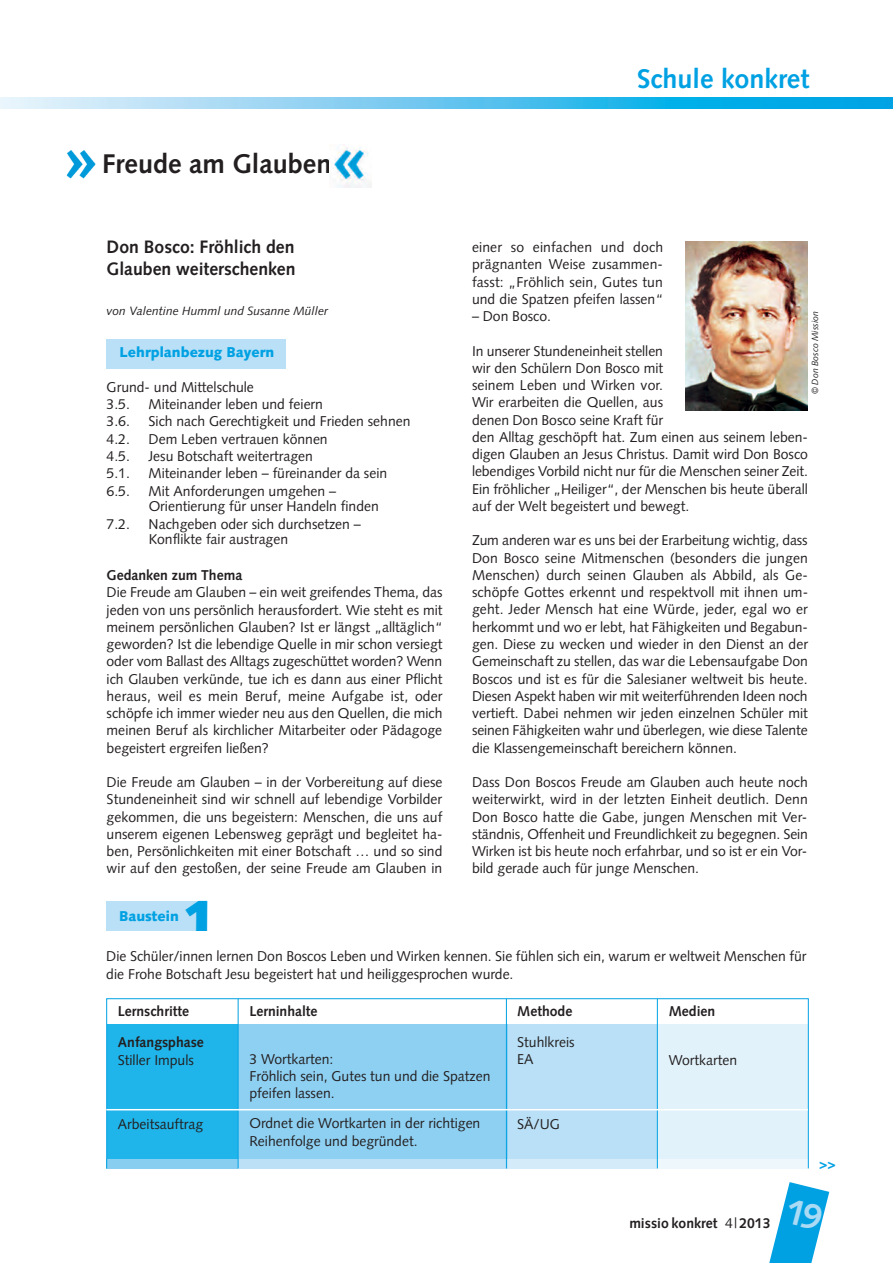
<style>
.page{position:relative;width:893px;height:1263px;background:#fff}
.page>*{position:absolute;margin:0;border:0;box-sizing:border-box;transform-origin:0 0}
.t1{font:900 43.5px "Syntax";color:#00a1e3}
.t2{font:700 27px "Syntax";color:#231f20}
.t3{font:700 27px "Syntax";color:#00a1e3}
.t4{font:700 18px/21.8px "Syntax";color:#231f20}
.t5{font:14.25px/17.2px "Syntax";color:#231f20}
.t6{font:700 14.25px "Syntax";color:#231f20}
.t7{font:900 14.25px "Syntax";color:#00a1e3}
.t8{font:italic 12px "Syntax";color:#231f20}
.t9{font:italic 9px "Syntax";color:#231f20}
.s1{font-weight:400}
</style>
<div class="page">
<div style="left:106px;top:339px;width:180px;height:30px;background:#b9e0f6"></div>
<svg style="left:0;top:98px;width:893px;height:10px"></svg>
<img style="left:66px;top:150px;width:30px;height:29px">
<img style="left:332px;top:147px;width:40px;height:40px">
<div style="left:106px;top:901px;width:101px;height:30px;background:#b9e0f6"></div>
<div style="left:107px;top:1024px;width:131px;height:144px;background:#1fb5ea"></div>
<div style="left:506px;top:1024px;width:151px;height:144px;background:#b9e0f6"></div>
<div style="left:657px;top:1024px;width:151px;height:144px;background:#e1f2fb"></div>
<div style="left:238px;top:1024px;width:270px;height:144px;background:#8ed0f2"></div>
<div style="left:107px;top:1159px;width:131px;height:9px;background:#88cef1"></div>
<div style="left:508px;top:1159px;width:149px;height:9px;background:#d4ecf9"></div>
<div style="left:657px;top:1159px;width:151px;height:9px;background:#edf7fc"></div>
<div style="left:238px;top:1159px;width:270px;height:9px;background:#bce1f7"></div>
<hr style="left:506px;top:999px;width:1px;height:169px;background:#00a1e3">
<hr style="left:238px;top:999px;width:1px;height:169px;background:#00a1e3">
<hr style="left:657px;top:999px;width:1px;height:169px;background:#00a1e3">
<div style="left:106px;top:998px;width:703px;height:171px;border:1px solid #00a1e3"></div>
<hr style="left:106px;top:1109px;width:702px;height:1px;background:#fff">
<img style="left:686px;top:241px;width:122px;height:169px">
<svg style="left:769px;top:1182px;width:60px;height:81px"></svg>
<h2 class="t2" style="left:102px;top:153px;width:231px">Freude am Glauben</h2>
<p class="t4" style="left:107px;top:238px;width:190px">Don Bosco: Fröhlich den<br>Glauben weiterschenken</p>
<p class="t8" style="left:107px;top:306px;width:223px">von Valentine Humml und Susanne Müller</p>
<p class="t7" style="left:119px;top:347px;width:156px">Lehrplanbezug Bayern</p>
<p class="t5" style="left:107px;top:380px;width:149px">Grund- und Mittelschule<br>3.5.</p>
<p class="t5" style="left:149px;top:397px;width:176px">Miteinander leben und feiern</p>
<p class="t5" style="left:107px;top:414px;width:25px">3.6.</p>
<p class="t5" style="left:149px;top:414px;width:263px">Sich nach Gerechtigkeit und Frieden sehnen</p>
<p class="t5" style="left:107px;top:431px;width:25px">4.2.</p>
<p class="t5" style="left:149px;top:431px;width:181px">Dem Leben vertrauen können</p>
<p class="t5" style="left:107px;top:449px;width:25px">4.5.</p>
<p class="t5" style="left:149px;top:449px;width:166px">Jesu Botschaft weitertragen</p>
<p class="t5" style="left:107px;top:466px;width:25px">5.1.</p>
<p class="t5" style="left:149px;top:466px;width:240px">Miteinander leben – füreinander da sein</p>
<p class="t5" style="left:107px;top:483px;width:25px">6.5.</p>
<p class="t5" style="left:149px;top:484px;width:232px;line-height:15.8px">Mit Anforderungen umgehen –<br>Orientierung für unser Handeln finden</p>
<p class="t5" style="left:107px;top:516px;width:25px">7.2.</p>
<p class="t5" style="left:149px;top:517px;width:214px;line-height:15.8px">Nachgeben oder sich durchsetzen –<br>Konflikte fair austragen</p>
<p class="t6" style="left:107px;top:569px;width:137px">Gedanken zum Thema</p>
<p class="t5" style="left:107px;top:585px;width:337px;text-align:justify">Die Freude am Glauben – ein weit greifendes Thema, das jeden von uns persönlich herausfordert. Wie steht es mit meinem persönlichen Glauben? Ist er längst „alltäglich“ geworden? Ist die lebendige Quelle in mir schon versiegt oder vom Ballast des Alltags zugeschüttet worden? Wenn ich Glauben verkünde, tue ich es dann aus einer Pflicht heraus, weil es mein Beruf, meine Aufgabe ist, oder schöpfe ich immer wieder neu aus den Quellen, die mich meinen Beruf als kirchlicher Mitarbeiter oder Pädagoge begeistert ergreifen ließen?</p>
<p class="t5" style="left:107px;top:775px;width:337px;text-align:justify">Die Freude am Glauben – in der Vorbereitung auf diese Stundeneinheit sind wir schnell auf lebendige Vorbilder gekommen, die uns begeistern: Menschen, die uns auf unserem eigenen Lebensweg geprägt und begleitet ha&shy;ben, Persönlichkeiten mit einer Botschaft … und so sind wir auf den gestoßen, der seine Freude am Glauben in</p>
<p class="t7" style="left:119px;top:910px;width:61px">Baustein</p>
<h1 class="t1" style="left:184px;top:897px;width:31px">1</h1>
<h2 class="t3" style="left:637px;top:68px;width:174px">Schule konkret</h2>
<p class="t5" style="left:472px;top:240px;width:193px;text-align:justify">einer so einfachen und doch prägnanten Weise zusammen&shy;fasst: „Fröhlich sein, Gutes tun und die Spatzen pfeifen lassen“</p>
<p class="t5" style="left:472px;top:309px;width:81px">– Don Bosco.</p>
<p class="t5" style="left:472px;top:343px;width:337px">In unserer Stundeneinheit stellen<br>wir den Schülern Don Bosco mit<br>seinem Leben und Wirken vor.<br>Wir erarbeiten die Quellen, aus<br>denen Don Bosco seine Kraft für<br>den Alltag geschöpft hat. Zum einen aus seinem leben&shy;digen Glauben an Jesus Christus. Damit wird Don Bosco lebendiges Vorbild nicht nur für die Menschen seiner Zeit.<br>Ein fröhlicher „Heiliger“, der Menschen bis heute überall auf der Welt begeistert und bewegt.</p>
<p class="t5" style="left:472px;top:533px;width:338px;text-align:justify">Zum anderen war es uns bei der Erarbeitung wichtig, dass Don Bosco seine Mitmenschen (besonders die jungen Menschen) durch seinen Glauben als Abbild, als Ge&shy;schöpfe Gottes erkennt und respektvoll mit ihnen um&shy;geht. Jeder Mensch hat eine Würde, jeder, egal wo er herkommt und wo er lebt, hat Fähigkeiten und Begabun&shy;gen. Diese zu wecken und wieder in den Dienst an der Gemeinschaft zu stellen, das war die Lebensaufgabe Don Boscos und ist es für die Salesianer weltweit bis heute.<br>Diesen Aspekt haben wir mit weiterführenden Ideen noch vertieft. Dabei nehmen wir jeden einzelnen Schüler mit seinen Fähigkeiten wahr und überlegen, wie diese Talente die Klassengemeinschaft bereichern können.</p>
<p class="t5" style="left:472px;top:775px;width:337px;text-align:justify">Dass Don Boscos Freude am Glauben auch heute noch weiterwirkt, wird in der letzten Einheit deutlich. Denn Don Bosco hatte die Gabe, jungen Menschen mit Ver&shy;ständnis, Offenheit und Freundlichkeit zu begegnen. Sein Wirken ist bis heute noch erfahrbar, und so ist er ein Vor&shy;bild gerade auch für junge Menschen.</p>
<p class="t9" style="left:811px;top:394px;width:84px;rotate:-90deg">© Don Bosco Mission</p>
<p class="t5" style="left:106px;top:949px;width:702px">Die Schüler/innen lernen Don Boscos Leben und Wirken kennen. Sie fühlen sich ein, warum er weltweit Menschen für die Frohe Botschaft Jesu begeistert hat und heiliggesprochen wurde.</p>
<p class="t6" style="left:118px;top:1005px;width:73px">Lernschritte</p>
<p class="t6" style="left:517px;top:1005px;width:57px">Methode</p>
<p class="t6" style="left:669px;top:1005px;width:48px">Medien</p>
<p class="t6" style="left:118px;top:1036px;width:87px">Anfangsphase</p>
<p class="t5" style="left:118px;top:1052px;width:77px">Stiller Impuls</p>
<p class="t6" style="left:249px;top:1005px;width:70px">Lerninhalte</p>
<p class="t5" style="left:249px;top:1051px;width:243px">3 Wortkarten:<br>Fröhlich sein, Gutes tun und die Spatzen pfeifen lassen.</p>
<p class="t5" style="left:249px;top:1116px;width:233px">Ordnet die Wortkarten in der richtigen<br>Reihenfolge und begründet.</p>
<p class="t5" style="left:517px;top:1035px;width:59px">Stuhlkreis<br>EA</p>
<p class="t5" style="left:669px;top:1053px;width:70px">Wortkarten</p>
<p class="t5" style="left:517px;top:1116px;width:44px">SÄ/UG</p>
<p class="t5" style="left:118px;top:1116px;width:87px">Arbeitsauftrag</p>
<p class="t6" style="left:629px;top:1218px;width:143px">missio konkret <span class="s1">4|</span> 2013</p>
<p class="t7" style="left:819px;top:1158px;width:18px">&gt;&gt;</p>
</div>
